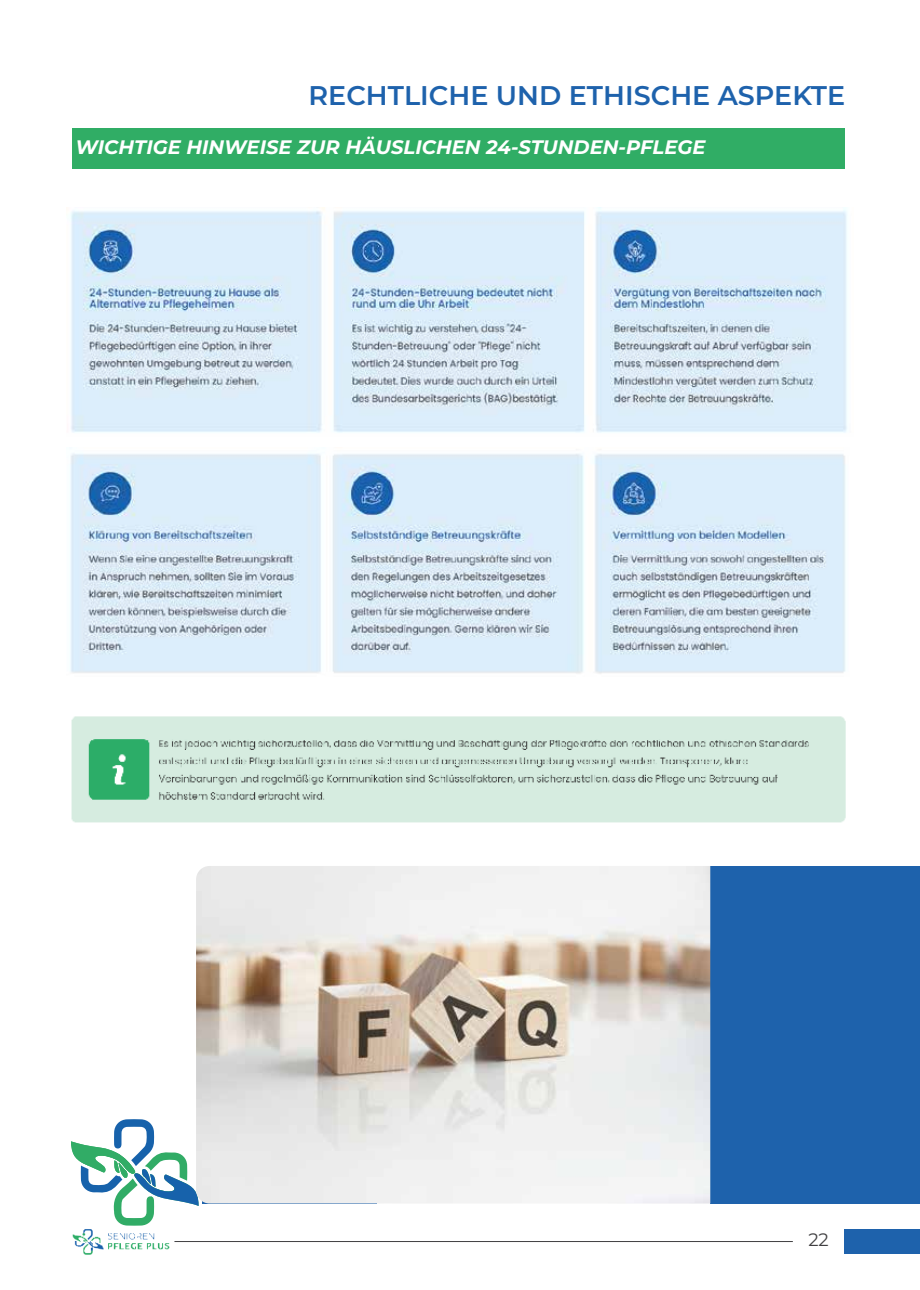
<style>
.page{position:relative;width:920px;height:1290px;background:#fff}
.page>*{position:absolute;margin:0;border:0;box-sizing:border-box;transform-origin:0 0}
.t1{font:600 27px "Montserrat";color:#1e62ac}
.t2{font:italic 700 19.5px "Montserrat";color:#fff}
.t3{font:18px "Montserrat";color:#414042}
</style>
<div class="page">
<div style="left:72px;top:128px;width:772px;height:40px;background:#30ad65"></div>
<div style="left:710px;top:866px;width:210px;height:337px;background:#1e62ac"></div>
<svg style="left:71px;top:1119px;width:128px;height:87px"></svg>
<img style="left:70px;top:208px;width:778px;height:225px">
<img style="left:70px;top:453px;width:776px;height:221px">
<img style="left:71px;top:716px;width:775px;height:107px">
<img style="left:196px;top:866px;width:514px;height:337px">
<img style="left:71px;top:1203px;width:117px;height:52px">
<div style="left:844px;top:1229px;width:76px;height:24px;background:#1e62ac"></div>
<hr style="left:174px;top:1241px;width:619px;height:1px;background:#414042">
<h1 class="t1" style="left:309px;top:76px;width:538px">RECHTLICHE UND ETHISCHE ASPEKTE</h1>
<p class="t2" style="left:75px;top:133px;width:632px">WICHTIGE HINWEISE ZUR HÄUSLICHEN 24-STUNDEN-PFLEGE</p>
<p class="t3" style="left:808px;top:1227px;width:22px">22</p>
</div>
